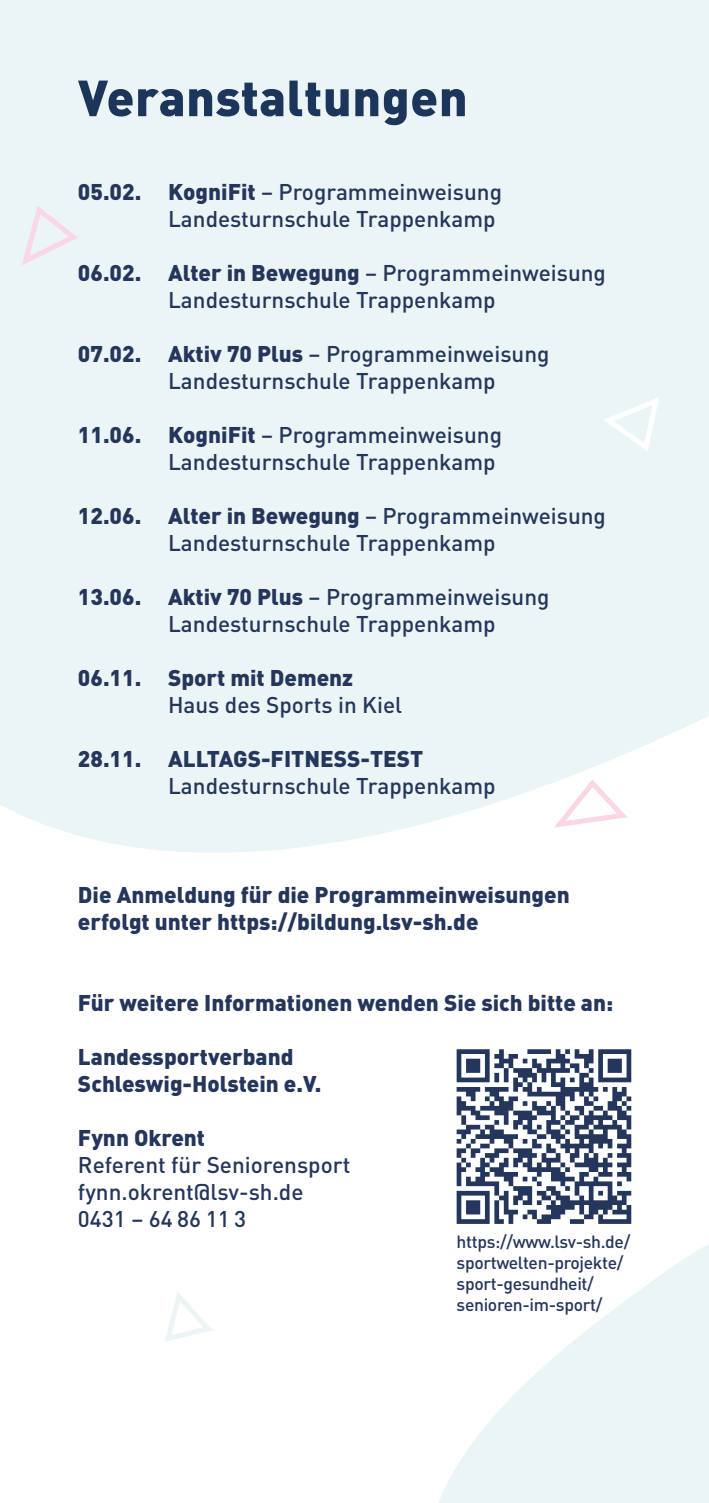
<style>
.page{position:relative;width:709px;height:1503px;background:#fff}
.page>*{position:absolute;margin:0;border:0;box-sizing:border-box;transform-origin:0 0}
.t1{font:900 50px "DIN Pro";letter-spacing:.01em;color:#1c355b}
.t2{font:500 22.5px/27px "DIN Pro";color:#24365c}
.t3{font:900 22.5px/27px "DIN Pro";color:#24365c}
.t4{font:500 17.5px/21px "DIN Pro";letter-spacing:-.02em;color:#24365c}
.s1{font-weight:900}
</style>
<div class="page">
<svg style="left:439px;top:1181px;width:270px;height:321px;fill:#ebf5f5"></svg>
<div style="left:0;top:0;width:709px;height:853px;background:#ebf5f5"></div>
<svg style="left:456px;top:1049px;width:175px;height:174px"></svg>
<svg style="left:552px;top:775px;width:80px;height:56px"></svg>
<svg style="left:18px;top:203px;width:65px;height:67px;background:#edeff2"></svg>
<svg style="left:165px;top:1291px;width:47px;height:50px"></svg>
<svg style="left:598px;top:393px;width:64px;height:61px"></svg>
<h1 class="t1" style="left:78px;top:64px;width:391px">Veranstaltungen</h1>
<p class="t2" style="left:78px;top:178px;width:425px;text-align:right"><span class="s1">05.02. KogniFit</span> – Programmeinweisung<br>Landesturnschule Trappenkamp</p>
<p class="t2" style="left:168px;top:259px;width:439px;text-indent:-90px"><span class="s1">06.02. Alter in Bewegung</span> – Programmeinweisung<br>Landesturnschule Trappenkamp</p>
<p class="t2" style="left:168px;top:340px;width:383px;text-indent:-90px"><span class="s1">07.02. Aktiv 70 Plus</span> – Programmeinweisung<br>Landesturnschule Trappenkamp</p>
<p class="t2" style="left:78px;top:421px;width:425px;text-align:right"><span class="s1">11.06. KogniFit</span> – Programmeinweisung<br>Landesturnschule Trappenkamp</p>
<p class="t2" style="left:168px;top:502px;width:439px;text-indent:-90px"><span class="s1">12.06. Alter in Bewegung</span> – Programmeinweisung<br>Landesturnschule Trappenkamp</p>
<p class="t2" style="left:168px;top:583px;width:383px;text-indent:-90px"><span class="s1">13.06. Aktiv 70 Plus</span> – Programmeinweisung<br>Landesturnschule Trappenkamp</p>
<p class="t3" style="left:78px;top:664px;width:277px">06.11. Sport mit Demenz</p>
<p class="t2" style="left:168px;top:691px;width:236px">Haus des Sports in Kiel</p>
<p class="t3" style="left:78px;top:745px;width:347px">28.11. ALLTAGS-FITNESS-TEST</p>
<p class="t2" style="left:168px;top:772px;width:329px">Landesturnschule Trappenkamp</p>
<p class="t3" style="left:78px;top:880px;width:493px">Die Anmeldung für die Programmeinweisungen erfolgt unter https://bildung.lsv-sh.de</p>
<p class="t3" style="left:78px;top:988px;width:536px">Für weitere Informationen wenden Sie sich bitte an:</p>
<p class="t3" style="left:78px;top:1042px;width:245px">Landessportverband<br>Schleswig-Holstein e.V.</p>
<p class="t3" style="left:78px;top:1123px;width:129px">Fynn Okrent</p>
<p class="t2" style="left:78px;top:1150px;width:274px">Referent für Seniorensport fynn.okrent@lsv-sh.de<br>0431 – 64 86 11 3</p>
<p class="t4" style="left:456px;top:1229px;width:175px">https://www.lsv-sh.de/ sportwelten-projekte/ sport-gesundheit/ senioren-im-sport/</p>
</div>
